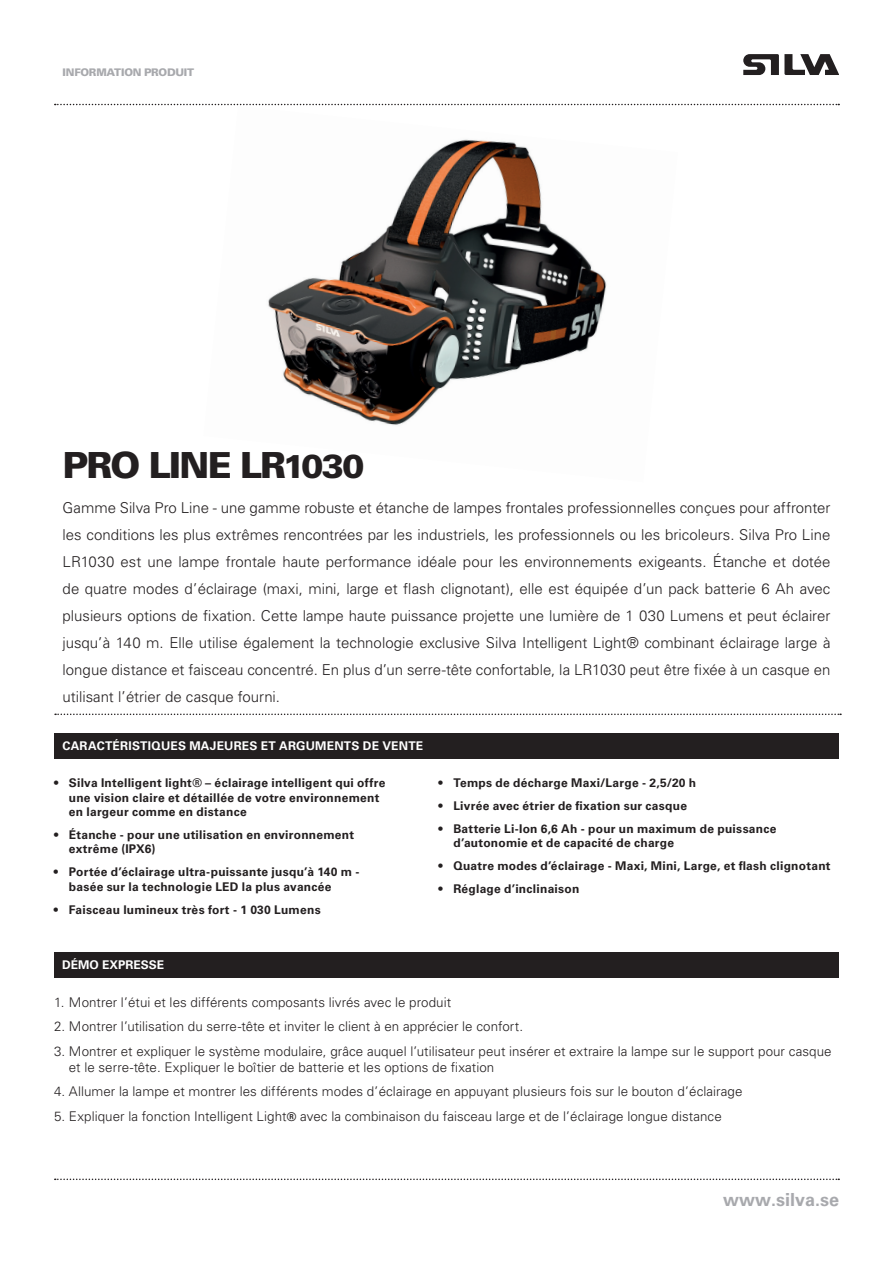
<style>
.page{position:relative;width:893px;height:1263px;background:#fff}
.page>*{position:absolute;margin:0;border:0;box-sizing:border-box;transform-origin:0 0}
.t1{font:900 36px "Univers";letter-spacing:-.05em;color:#231f20}
.t2{font:700 18px "Univers LT Std";color:#a8a9ad}
.t3{font:300 15px/27px "Univers LT Std";color:#231f20;text-align:justify}
.t4{font:300 13.35px/16px "Univers LT Std";letter-spacing:.005em;color:#231f20}
.t5{font:700 12px/14.4px "Univers LT Std";letter-spacing:.02em;color:#231f20}
.t6{font:700 12px "Univers LT Std";letter-spacing:.015em;color:#fff}
.t7{font:900 10.5px "Univers";letter-spacing:-.03em;color:#a8a9ad}
.s1{font-size:33px}
.s2{font-weight:700;font-size:12px}
</style>
<div class="page">
<img style="left:268px;top:139px;width:339px;height:286px">
<svg style="left:55px;top:1178px;width:784px;height:2px"></svg>
<svg style="left:55px;top:104px;width:784px;height:1px"></svg>
<svg style="left:55px;top:713px;width:786px;height:2px"></svg>
<div style="left:54px;top:733px;width:785px;height:26px;background:#231f20"></div>
<div style="left:54px;top:952px;width:785px;height:26px;background:#231f20"></div>
<svg style="left:743px;top:54px;width:96px;height:21px"></svg>
<p class="t7" style="left:63px;top:65px;width:66px">IN FORMATION</p>
<p class="t7" style="left:144px;top:65px;width:9px">PRO</p>
<p class="t7" style="left:167px;top:65px;width:29px">DUIT</p>
<h1 class="t1" style="left:63px;top:442px;width:303px">PRO LINE LR<span class="s1">1030</span></h1>
<p class="t3" style="left:63px;top:494px;width:769px">Gamme Silva Pro Line - une gamme robuste et étanche de lampes frontales professionnelles conçues pour affronter les conditions les plus extrêmes rencontrées par les industriels, les professionnels ou les bricoleurs. Silva Pro Line LR1030 est une lampe frontale haute performance idéale pour les environnements exigeants. Étanche et dotée de quatre modes d’éclairage (maxi, mini, large et flash clignotant), elle est équipée d’un pack batterie 6 Ah avec plusieurs options de fixation. Cette lampe haute puissance projette une lumière de 1 030 Lumens et peut éclairer jusqu’à 140 m. Elle utilise également la technologie exclusive Silva Intelligent Light® combinant éclairage large à longue distance et faisceau concentré. En plus d’un serre-tête confortable, la LR1030 peut être fixée à un casque en utilisant l’étrier de casque fourni.</p>
<p class="t6" style="left:63px;top:739px;width:362px">Caractéristiques Majeures et Arguments de Vente</p>
<p class="t5" style="left:69px;top:776px;width:318px;text-indent:-15px">• Silva Intelligent light® – éclairage intelligent qui offre une vision claire et détaillée de votre environnement en largeur comme en distance</p>
<p class="t5" style="left:69px;top:827px;width:287px;text-indent:-15px">• Étanche - pour une utilisation en environnement extrême (IPX6)</p>
<p class="t5" style="left:69px;top:865px;width:292px;text-indent:-15px">• Portée d’éclairage ultra-puissante jusqu’à 140 m - basée sur la technologie LED la plus avancée</p>
<p class="t5" style="left:54px;top:902px;width:268px">• Faisceau lumineux très fort - 1 030 Lumens</p>
<p class="t6" style="left:62px;top:958px;width:103px">Démo Expresse</p>
<p class="t5" style="left:438px;top:776px;width:259px">• Temps de décharge Maxi/Large - 2,5/20 h</p>
<p class="t5" style="left:438px;top:799px;width:250px">• Livrée avec étrier de fixation sur casque</p>
<p class="t5" style="left:453px;top:822px;width:325px;text-indent:-15px">• Batterie Li-Ion 6,6 Ah - pour un maximum de puissance d’autonomie et de capacité de charge</p>
<p class="t5" style="left:438px;top:859px;width:394px">• Quatre modes d’éclairage - Maxi, Mini, Large, et flash clignotant</p>
<p class="t5" style="left:438px;top:882px;width:142px">• Réglage d’inclinaison</p>
<p class="t4" style="left:54px;top:994px;width:399px">1. Montrer l’étui et les différents composants livrés avec le produit</p>
<p class="t4" style="left:54px;top:1018px;width:471px">2. Montrer l’utilisation du serre-tête et inviter le client à en apprécier le confort.</p>
<p class="t4" style="left:69px;top:1043px;width:764px;text-indent:-15px">3. Montrer et expliquer le système modulaire, grâce auquel l’utilisateur peut insérer et extraire la lampe sur le support pour casque et le serre-tête. Expliquer le boîtier de batterie et les options de fixation</p>
<p class="t4" style="left:54px;top:1083px;width:690px">4. Allumer la lampe et montrer les différents modes d’éclairage en appuyant plusieurs fois sur le bouton d’éclairage</p>
<p class="t4" style="left:54px;top:1108px;width:669px">5. Expliquer la fonction Intelligent Light<span class="s2">®</span> avec la combinaison du faisceau large et de l’éclairage longue distance</p>
<p class="t2" style="left:723px;top:1189px;width:118px">www.silva.se</p>
</div>
